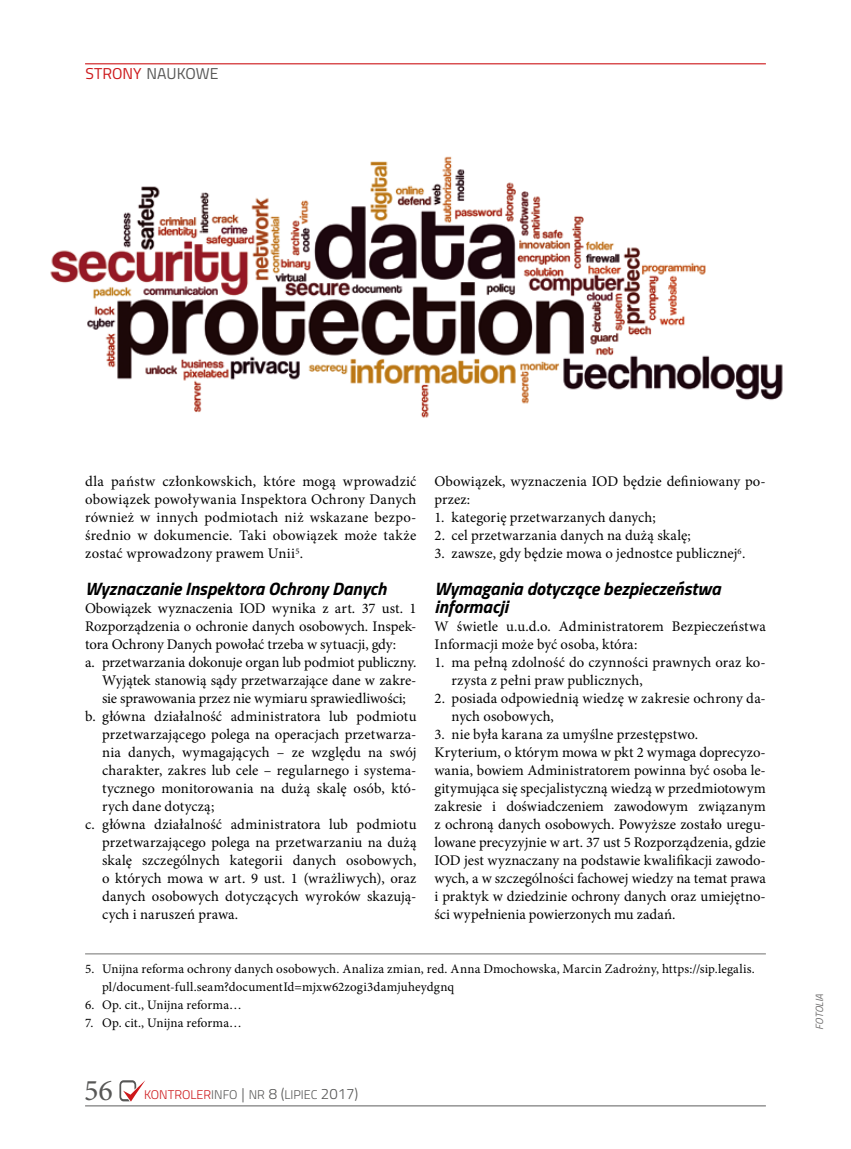
<style>
.page{position:relative;width:851px;height:1149px;background:#fff}
.page>*{position:absolute;margin:0;border:0;box-sizing:border-box;transform-origin:0 0}
.t1{font:30px "Minion Pro";color:#575756}
.t2{font:italic 700 18px/18px "Titillium";color:#000}
.t3{font:15.75px "Titillium";color:#575756}
.t4{font:14.7px/18px "Minion Pro";letter-spacing:.005em;color:#000}
.t5{font:13.05px/18px "Minion Pro";letter-spacing:.01em;color:#000}
.t6{font:300 12.6px "Titillium";color:#575756}
.t7{font:italic 10.5px "Titillium";color:#706f6f}
.s1{color:#cd171a}
.s2{font-size:15px}
</style>
<div class="page">
<hr style="left:85px;top:63px;width:680px;height:1px;background:#cd171a">
<svg style="left:119px;top:1080px;width:26px;height:21px"></svg>
<hr style="left:85px;top:1104px;width:680px;height:2px;background:#706f6f">
<img style="left:50px;top:156px;width:733px;height:262px">
<hr style="left:85px;top:953px;width:680px;height:1px;background:#828180">
<p class="t3" style="left:86px;top:62px;width:134px"><span class="s1">STRONY</span> NAUKOWE</p>
<p class="t4" style="left:85px;top:472px;width:333px;text-align:justify">dla państw członkowskich, które mogą wprowadzić obowiązek powoływania Inspektora Ochrony Danych również w innych podmiotach niż wskazane bezpo&shy;średnio w dokumencie. Taki obowiązek może także zostać wprowadzony prawem Unii<sup>5</sup>.</p>
<p class="t2" style="left:85px;top:578px;width:303px">Wyznaczanie Inspektora Ochrony Danych</p>
<p class="t4" style="left:85px;top:598px;width:333px">Obowiązek wyznaczenia IOD wynika z art. 37 ust. 1</p>
<p class="t4" style="left:85px;top:616px;width:333px">Rozporządzenia o ochronie danych osobowych. Inspek-</p>
<p class="t4" style="left:85px;top:634px;width:312px">tora Ochrony Danych powołać trzeba w sytuacji, gdy:</p>
<p class="t4" style="left:85px;top:652px;width:333px">a. przetwarzania dokonuje organ lub podmiot publiczny.</p>
<p class="t4" style="left:102px;top:670px;width:316px">Wyjątek stanowią sądy przetwarzające dane w zakre-</p>
<p class="t4" style="left:102px;top:688px;width:305px">sie sprawowania przez nie wymiaru sprawiedliwości;</p>
<p class="t4" style="left:85px;top:706px;width:333px">b. główna działalność administratora lub podmiotu</p>
<p class="t4" style="left:102px;top:724px;width:316px">przetwarzającego polega na operacjach przetwarza-</p>
<p class="t4" style="left:102px;top:742px;width:316px">nia danych, wymagających – ze względu na swój</p>
<p class="t4" style="left:102px;top:760px;width:316px">charakter, zakres lub cele – regularnego i systema-</p>
<p class="t4" style="left:102px;top:778px;width:316px">tycznego monitorowania na dużą skalę osób, któ-</p>
<p class="t4" style="left:102px;top:796px;width:114px">rych dane dotyczą;</p>
<p class="t4" style="left:85px;top:814px;width:333px">c. główna działalność administratora lub podmiotu</p>
<p class="t4" style="left:102px;top:832px;width:316px">przetwarzającego polega na przetwarzaniu na dużą</p>
<p class="t4" style="left:102px;top:850px;width:316px">skalę szczególnych kategorii danych osobowych,</p>
<p class="t4" style="left:102px;top:868px;width:316px">o których mowa w art. 9 ust. 1 (wrażliwych), oraz</p>
<p class="t4" style="left:102px;top:886px;width:316px">danych osobowych dotyczących wyroków skazują-</p>
<p class="t4" style="left:102px;top:904px;width:138px">cych i naruszeń prawa.</p>
<p class="t4" style="left:434px;top:472px;width:333px">Obowiązek, wyznaczenia IOD będzie definiowany po&shy;przez:</p>
<p class="t4" style="left:434px;top:508px;width:223px">1. kategorię przetwarzanych danych;</p>
<p class="t4" style="left:434px;top:526px;width:258px">2. cel przetwarzania danych na dużą skalę;</p>
<p class="t4" style="left:434px;top:544px;width:312px">3. zawsze, gdy będzie mowa o jednostce publicznej<sup>6</sup>.</p>
<p class="t2" style="left:434px;top:578px;width:287px">Wymagania dotyczące bezpieczeństwa informacji</p>
<p class="t4" style="left:434px;top:616px;width:333px">W świetle u.u.d.o. Administratorem Bezpieczeństwa<br>Informacji może być osoba, która:</p>
<p class="t4" style="left:451px;top:652px;width:316px;text-indent:-17px">1. ma pełną zdolność do czynności prawnych oraz ko&shy;rzysta z pełni praw publicznych,</p>
<p class="t4" style="left:451px;top:688px;width:316px;text-indent:-17px">2. posiada odpowiednią wiedzę w zakresie ochrony da&shy;nych osobowych,</p>
<p class="t4" style="left:434px;top:724px;width:333px">3. nie była karana za umyślne przestępstwo.<br>Kryterium, o którym mowa w pkt 2 wymaga doprecyzo&shy;wania, bowiem Administratorem powinna być osoba le&shy;gitymująca się specjalistyczną wiedzą w przedmiotowym zakresie i doświadczeniem zawodowym związanym z ochroną danych osobowych. Powyższe zostało uregu&shy;lowane precyzyjnie w art. 37 ust 5 Rozporządzenia, gdzie IOD jest wyznaczany na podstawie kwalifikacji zawodo&shy;wych, a w szczególności fachowej wiedzy na temat prawa i praktyk w dziedzinie ochrony danych oraz umiejętno&shy;ści wypełnienia powierzonych mu zadań.</p>
<p class="t5" style="left:102px;top:959px;width:654px;text-indent:-17px">5. Unijna reforma ochrony danych osobowych. Analiza zmian, red. Anna Dmochowska, Marcin Zadrożny, https://sip.legalis. pl/document-full.seam?documentId=mjxw62zogi3damjuheydgnq</p>
<p class="t5" style="left:85px;top:995px;width:158px">6. Op. cit., Unijna reforma…</p>
<p class="t5" style="left:85px;top:1013px;width:158px">7. Op. cit., Unijna reforma…</p>
<h1 class="t1" style="left:84px;top:1069px;width:30px">56</h1>
<p class="t6" style="left:144px;top:1084px;width:216px"><span class="s1">KONTROLER</span>INFO <span class="s2">|</span> NR <span class="s2">8 (</span>LIPIEC <span class="s2">2017)</span></p>
<p class="t7" style="left:811px;top:1029px;width:38px;rotate:-90deg">FOTOLIA</p>
</div>
